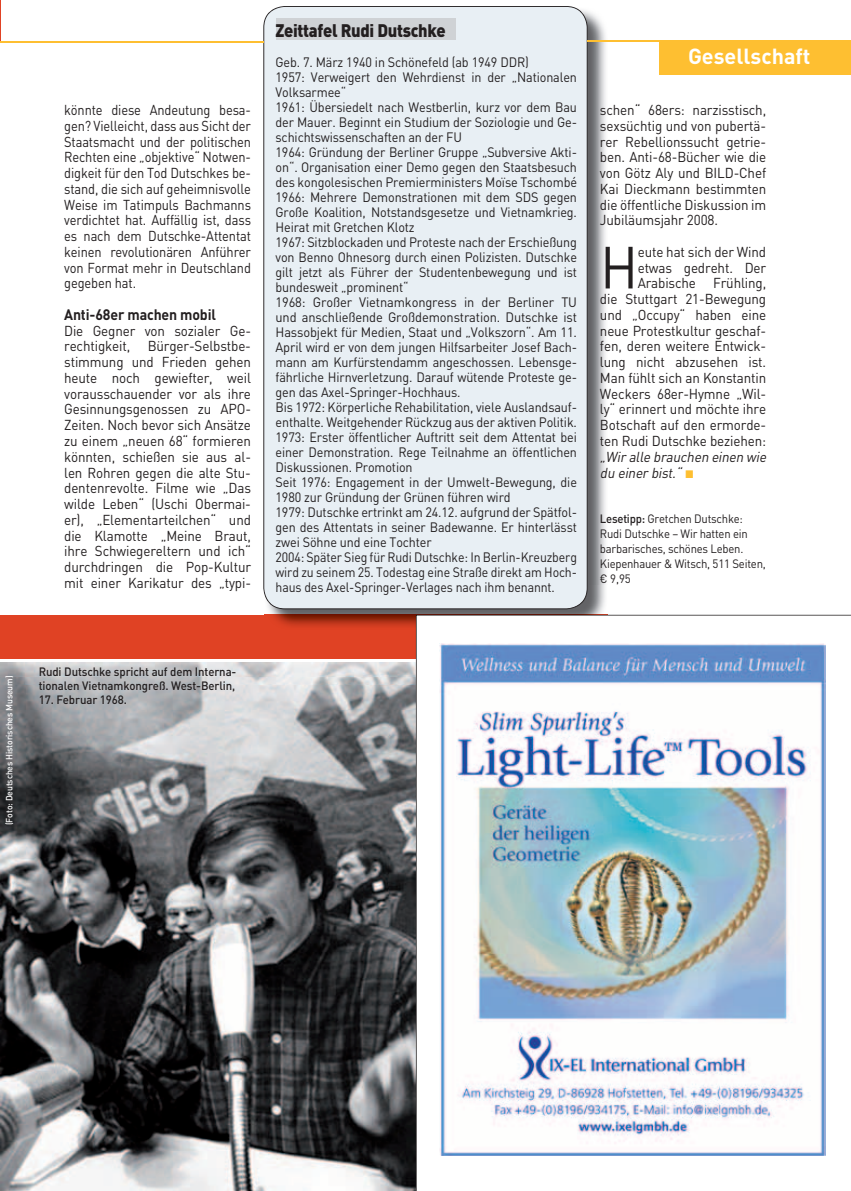
<style>
.page{position:relative;width:851px;height:1191px;background:#fff}
.page>*{position:absolute;margin:0;border:0;box-sizing:border-box;transform-origin:0 0}
.t1{font:58.5px "DIN";color:#231f20;scale:.94 1}
.t2{font:700 21.6px "DIN";color:#fff}
.t3{font:900 18px "DIN";letter-spacing:-.02em;color:#231f20;scale:.92 1}
.t4{font:700 15px "DIN";letter-spacing:-.01em;color:#231f20;scale:.94 1}
.t5{font:14.25px/15.8px "DIN";letter-spacing:-.01em;color:#231f20;text-align:justify;scale:.94 1}
.t6{font:14.25px/15.8px "DIN";letter-spacing:-.01em;color:#231f20;text-align:justify;scale:.9 1}
.t7{font:italic 14.25px/15.8px "DIN";color:#231f20;scale:.94 1}
.t8{font:13.5px/15px "DIN";letter-spacing:-.01em;color:#231f20;scale:.93 1}
.t9{font:12px/15px "DIN";letter-spacing:-.02em;color:#231f20;scale:.94 1}
.t10{font:500 12px/14.2px "DIN";letter-spacing:-.01em;color:#231f20;scale:.95 1}
.t11{font:500 9px "DIN";letter-spacing:-.01em;color:#fff;scale:.95 1}
.s1{font-family:"Arial";font-style:normal;font-size:16.5px;color:#febf31}
.s2{font-weight:500}
</style>
<div class="page">
<img style="left:0;top:42px;width:18px;height:1px">
<hr style="left:0;top:0;width:1px;height:41px;background:#e04224">
<img style="left:0;top:684px;width:416px;height:507px">
<img style="left:0;top:676px;width:416px;height:8px">
<img style="left:0;top:614px;width:850px;height:62px">
<div style="left:0;top:615px;width:850px;height:43px;background:#e04224"></div>
<img style="left:264px;top:11px;width:343px;height:618px">
<div style="left:263px;top:6px;width:324px;height:603px;background:#e8eff4"></div>
<div style="left:275px;top:19px;width:180px;height:21px;background:#cfd2d5"></div>
<svg style="left:416px;top:615px;width:434px;height:576px"></svg>
<img style="left:439px;top:643px;width:386px;height:512px">
<div style="left:659px;top:40px;width:191px;height:34px;background:#febf31"></div>
<hr style="left:587px;top:40px;width:263px;height:2px;background:#febf31">
<hr style="left:0;top:41px;width:263px;height:1px;background:#febf31">
<p class="t6" style="left:64px;top:102px;width:209px">könnte diese Andeutung besa&shy;gen? Vielleicht, dass aus Sicht der Staatsmacht und der politischen Rechten eine „objektive“ Notwen&shy;digkeit für den Tod Dutschkes be&shy;stand, die sich auf geheimnisvolle Weise im Tatimpuls Bachmanns verdichtet hat. Auffällig ist, dass es nach dem Dutschke-Attentat keinen revolutionären Anführer von Format mehr in Deutschland gegeben hat.</p>
<p class="t4" style="left:64px;top:305px;width:163px">Anti-68er machen mobil</p>
<p class="t5" style="left:64px;top:322px;width:200px">Die Gegner von sozialer Ge&shy;rechtigkeit, Bürger-Selbstbe&shy;stimmung und Frieden gehen heute noch gewiefter, weil vorausschauender vor als ihre Gesinnungsgenossen zu APO-Zeiten. Noch bevor sich Ansätze zu einem „neuen 68“ formieren könnten, schießen sie aus al&shy;len Rohren gegen die alte Stu&shy;dentenrevolte. Filme wie „Das wilde Leben“ (Uschi Obermai&shy;er), „Elementarteilchen“ und die Klamotte „Meine Braut, ihre Schwiegereltern und ich“ durchdringen die Pop-Kultur mit einer Karikatur des „typi-</p>
<h3 class="t3" style="left:275px;top:18px;width:187px">Zeittafel Rudi Dutschke</h3>
<p class="t8" style="left:275px;top:54px;width:325px">Geb. 7. März 1940 in Schönefeld (ab 1949 DDR)<br>1957: Verweigert den Wehrdienst in der „Nationalen Volksarmee“<br>1961: Übersiedelt nach Westberlin, kurz vor dem Bau der Mauer. Beginnt ein Studium der Soziologie und Ge&shy;schichtswissenschaften an der FU<br>1964: Gründung der Berliner Gruppe „Subversive Akti&shy;on“. Organisation einer Demo gegen den Staatsbesuch des kongolesischen Premierministers Moïse Tschombé 1966: Mehrere Demonstrationen mit dem SDS gegen Große Koalition, Notstandsgesetze und Vietnamkrieg.<br>Heirat mit Gretchen Klotz<br>1967: Sitzblockaden und Proteste nach der Erschießung von Benno Ohnesorg durch einen Polizisten. Dutschke gilt jetzt als Führer der Studentenbewegung und ist bundesweit „prominent“<br>1968: Großer Vietnamkongress in der Berliner TU und anschließende Großdemonstration. Dutschke ist Hassobjekt für Medien, Staat und „Volkszorn“. Am 11.<br>April wird er von dem jungen Hilfsarbeiter Josef Bach&shy;mann am Kurfürstendamm angeschossen. Lebensge&shy;fährliche Hirnverletzung. Darauf wütende Proteste ge&shy;gen das Axel-Springer-Hochhaus.<br>Bis 1972: Körperliche Rehabilitation, viele Auslandsauf&shy;enthalte. Weitgehender Rückzug aus der aktiven Politik.<br>1973: Erster öffentlicher Auftritt seit dem Attentat bei einer Demonstration. Rege Teilnahme an öffentlichen Diskussionen. Promotion<br>Seit 1976: Engagement in der Umwelt-Bewegung, die 1980 zur Gründung der Grünen führen wird<br>1979: Dutschke ertrinkt am 24.12. aufgrund der Spätfol&shy;gen des Attentats in seiner Badewanne. Er hinterlässt zwei Söhne und eine Tochter<br>2004: Später Sieg für Rudi Dutschke: In Berlin-Kreuzberg wird zu seinem 25. Todestag eine Straße direkt am Hoch&shy;haus des Axel-Springer-Verlages nach ihm benannt.</p>
<h2 class="t2" style="left:688px;top:43px;width:124px">Gesellschaft</h2>
<p class="t5" style="left:600px;top:102px;width:178px">schen“ 68ers: narzisstisch, sexsüchtig und von pubertä&shy;rer Rebellionssucht getrie&shy;ben. Anti-68-Bücher wie die von Götz Aly und BILD-Chef Kai Dieckmann bestimmten die öffentliche Diskussion im Jubiläumsjahr 2008.</p>
<h1 class="t1" style="left:600px;top:231px;width:42px">H</h1>
<p class="t5" style="left:600px;top:244px;width:178px;text-align:right">eute hat sich der Wind etwas gedreht. Der<br>Arabische Frühling,<br>die Stuttgart 21-Bewegung und „Occupy“ haben eine neue Protestkultur geschaf&shy;fen, deren weitere Entwick&shy;lung nicht abzusehen ist.<br>Man fühlt sich an Konstantin<br>Weckers 68er-Hymne „Wil&shy;ly“ erinnert und möchte ihre<br>Botschaft auf den ermorde&shy;ten Rudi Dutschke beziehen:</p>
<p class="t7" style="left:600px;top:448px;width:181px">„Wiralle brauchen einen wie du einerbist.“ <span class="s1">■</span></p>
<p class="t9" style="left:600px;top:510px;width:178px"><span class="s2">Lesetipp:</span> Gretchen Dutschke:<br>Rudi Dutschke – Wir hatten ein barbarisches, schönes Leben.<br>Kiepenhauer &amp; Witsch, 511 Seiten, € 9,95</p>
<p class="t11" style="left:4px;top:825px;width:159px;rotate:-90deg">(Foto: Deutsches Historisches Museum)</p>
<p class="t10" style="left:39px;top:664px;width:209px">Rudi Dutschke spricht auf dem Interna&shy;tionalen Vietnamkongreß. West-Berlin,</p>
<p class="t10" style="left:39px;top:692px;width:94px">17. Februar 1968.</p>
</div>
